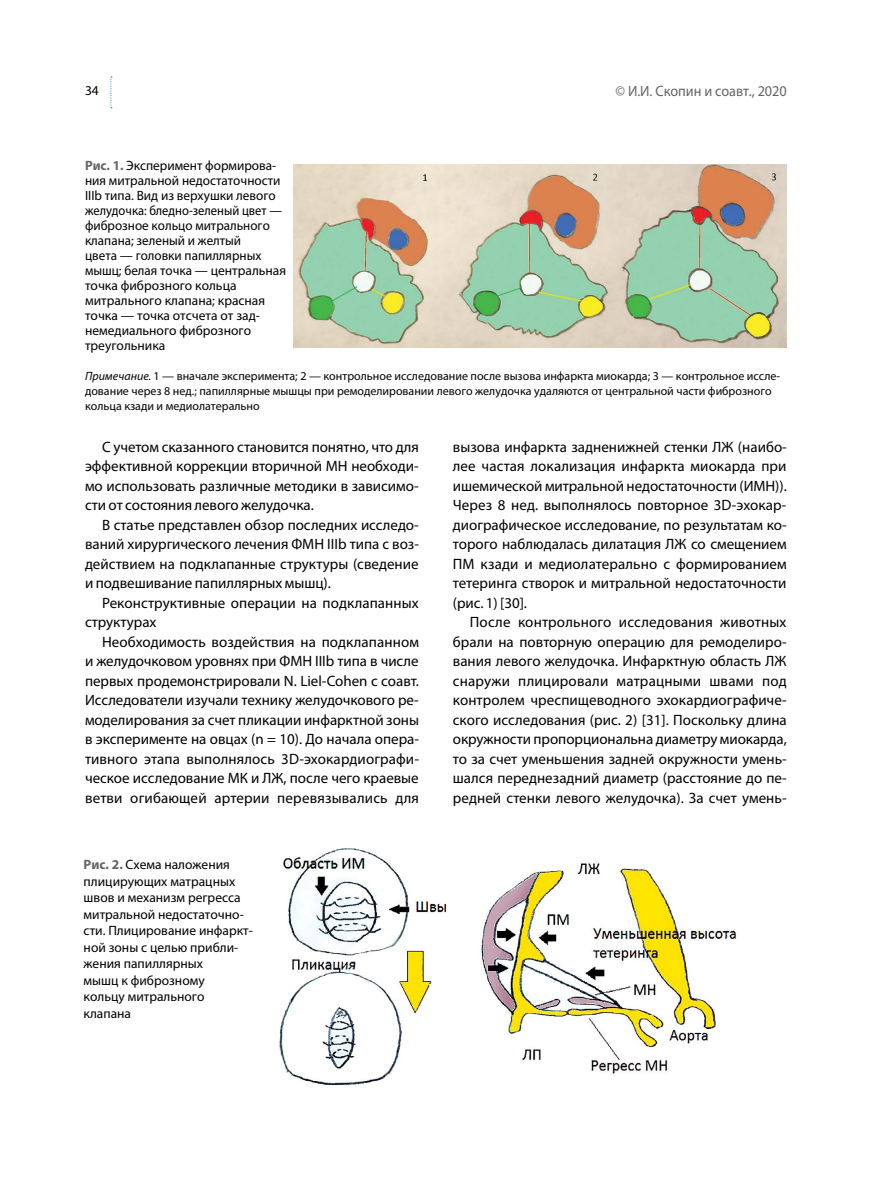
<style>
.page{position:relative;width:893px;height:1191px;background:#fff}
.page>*{position:absolute;margin:0;border:0;box-sizing:border-box;transform-origin:0 0}
.t1{font:15px/19.5px "Myriad Pro";color:#000;text-align:justify}
.t2{font:15px "Myriad Pro";letter-spacing:-.005em;color:#636466;scale:.95 1}
.t3{font:13.5px/15px "Myriad Pro";color:#000}
.t4{font:12px/15px "Myriad Pro";color:#000}
.s1{font-weight:700;color:#636466}
.s2{font-style:italic}
</style>
<div class="page">
<svg style="left:111px;top:77px;width:1px;height:31px"></svg>
<img style="left:293px;top:164px;width:494px;height:184px">
<img style="left:279px;top:848px;width:458px;height:236px">
<p class="t3" style="left:85px;top:83px;width:15px">34</p>
<p class="t2" style="left:615px;top:82px;width:182px">© И.И. Скопин и соавт., 2020</p>
<p class="t3" style="left:85px;top:158px;width:203px"><span class="s1">Рис. 1.</span> Эксперимент формирова&shy;ния митральной недостаточности<br>IIIb типа. Вид из верхушки левого желудочка: бледно-зеленый цвет — фиброзное кольцо митрального клапана; зеленый и желтый<br>цвета — головки папиллярных мышц; белая точка — центральная точка фиброзного кольца митрального клапана; красная точка — точка отсчета от зад&shy;немедиального фиброзного треугольника</p>
<p class="t4" style="left:85px;top:368px;width:697px"><span class="s2">Примечание.</span> 1 — вначале эксперимента; 2 — контрольное исследование после вызова инфаркта миокарда; 3 — контрольное иссле&shy;дование через 8 нед.; папиллярные мышцы при ремоделировании левого желудочка удаляются от центральной части фиброзного кольца кзади и медиолатерально</p>
<p class="t1" style="left:85px;top:437px;width:335px;text-indent:17px">С учетом сказанного становится понятно, что для эффективной коррекции вторичной МН необходи&shy;мо использовать различные методики в зависимо&shy;сти от состояния левого желудочка.</p>
<p class="t1" style="left:85px;top:515px;width:335px;text-indent:17px">В статье представлен обзор последних исследо&shy;ваний хирургического лечения ФМН IIIb типа с воз&shy;действием на подклапанные структуры (сведение и подвешивание папиллярных мышц).</p>
<p class="t1" style="left:85px;top:593px;width:335px;text-indent:17px">Реконструктивные операции на подклапанных структурах</p>
<p class="t1" style="left:85px;top:632px;width:336px;text-indent:17px">Необходимость воздействия на подклапанном и желудочковом уровнях при ФМН IIIb типа в числе первых продемонстрировали N. Liel-Cohen с соавт.<br>Исследователи изучали технику желудочкового ре&shy;моделирования за счет пликации инфарктной зоны в эксперименте на овцах (n = 10). До начала опера&shy;тивного этапа выполнялось 3D-эхокардиографи&shy;ческое исследование МК и ЛЖ, после чего краевые ветви огибающей артерии перевязывались для</p>
<p class="t3" style="left:84px;top:856px;width:171px;line-height:16.5px"><span class="s1">Рис. 2.</span> Схема наложения плицирующих матрацных швов и механизм регресса митральной недостаточно&shy;сти. Плицирование инфаркт&shy;ной зоны с целью прибли&shy;жения папиллярных<br>мышц к фиброзному<br>кольцу митрального клапана</p>
<p class="t1" style="left:453px;top:437px;width:335px">вызова инфаркта задненижней стенки ЛЖ (наибо&shy;лее частая локализация инфаркта миокарда при ишемической митральной недостаточности (ИМН)).<br>Через 8 нед. выполнялось повторное 3D-эхокар&shy;диографическое исследование, по результатам ко&shy;торого наблюдалась дилатация ЛЖ со смещением ПМ кзади и медиолатерально с формированием тетеринга створок и митральной недостаточности (рис. 1) [30].</p>
<p class="t1" style="left:453px;top:612px;width:335px;text-indent:17px">После контрольного исследования животных брали на повторную операцию для ремоделиро&shy;вания левого желудочка. Инфарктную область ЛЖ снаружи плицировали матрацными швами под контролем чреспищеводного эхокардиографиче&shy;ского исследования (рис. 2) [31]. Поскольку длина окружности пропорциональна диаметру миокарда, то за счет уменьшения задней окружности умень&shy;шался переднезадний диаметр (расстояние до пе&shy;редней стенки левого желудочка). За счет умень-</p>
</div>
